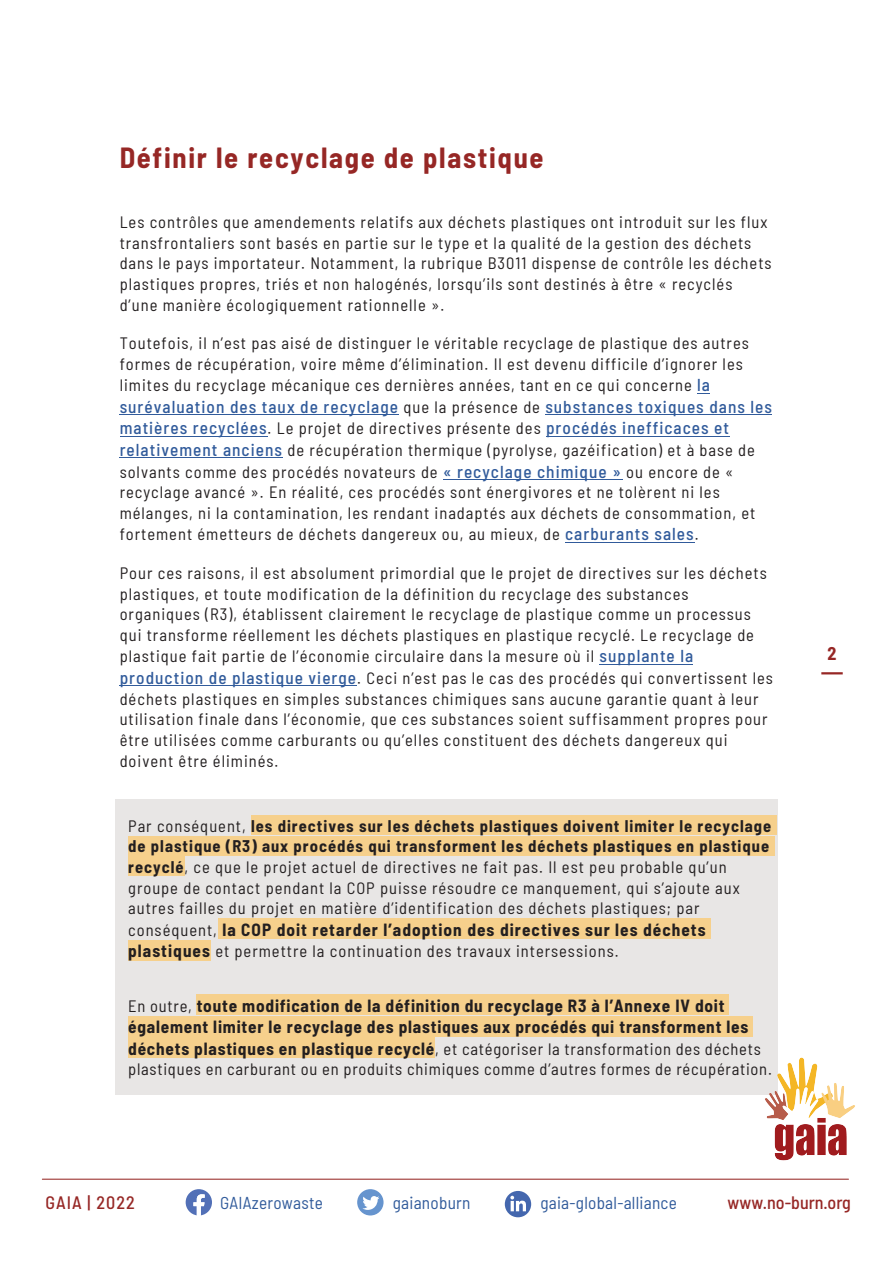
<style>
.page{position:relative;width:893px;height:1263px;background:#fff}
.page>*{position:absolute;margin:0;border:0;box-sizing:border-box;transform-origin:0 0}
.t1{font:700 semi-condensed 28.5px "Barlow";letter-spacing:.06em;color:#962725}
.t2{font:500 semi-condensed 18px "Barlow";letter-spacing:.005em;color:#962725}
.t3{font:500 semi-condensed 18px "Barlow";letter-spacing:.06em;color:#962725}
.t4{font:700 semi-condensed 18px "Barlow";color:#962725}
.t5{font:700 semi-condensed 17.25px/21.6px "Barlow";letter-spacing:.045em;color:#231f20}
.t6{font:500 semi-condensed 17.25px/21.6px "Barlow";letter-spacing:.06em;color:#315b9b}
.t7{font:semi-condensed 17.25px "Barlow";letter-spacing:.015em;color:#315b9b}
.t8{font:semi-condensed 16.5px/20.9px "Barlow";letter-spacing:.06em;color:#231f20}
.s1{font-weight:500;font-size:17.25px;color:#315b9b}
.s2{font-weight:400;font-size:16.5px;color:#231f20}
.s3{font-weight:700}
.s4{font-weight:400;font-size:16.5px}
.s5{font-weight:700;font-size:17.25px}
</style>
<div class="page">
<div style="left:115px;top:799px;width:662px;height:295px;background:#e8e6e5"></div>
<div style="left:251px;top:815px;width:526px;height:20px;background:#f6d08c"></div>
<div style="left:128px;top:836px;width:647px;height:20px;background:#f6d08c"></div>
<div style="left:128px;top:856px;width:57px;height:20px;background:#f6d08c"></div>
<div style="left:218px;top:919px;width:492px;height:20px;background:#f6d08c"></div>
<div style="left:128px;top:940px;width:83px;height:21px;background:#f6d08c"></div>
<div style="left:197px;top:994px;width:532px;height:21px;background:#f6d08c"></div>
<div style="left:128px;top:1016px;width:625px;height:21px;background:#f6d08c"></div>
<div style="left:128px;top:1037px;width:307px;height:21px;background:#f6d08c"></div>
<svg style="left:697px;top:393px;width:13px;height:1px"></svg>
<hr style="left:120px;top:414px;width:279px;height:1px;background:#315b9b">
<hr style="left:545px;top:414px;width:227px;height:1px;background:#315b9b">
<hr style="left:120px;top:436px;width:148px;height:1px;background:#315b9b">
<hr style="left:546px;top:436px;width:183px;height:1px;background:#315b9b">
<hr style="left:120px;top:457px;width:163px;height:1px;background:#315b9b">
<hr style="left:443px;top:479px;width:179px;height:1px;background:#315b9b">
<hr style="left:565px;top:542px;width:130px;height:1px;background:#315b9b">
<hr style="left:599px;top:664px;width:94px;height:1px;background:#315b9b">
<hr style="left:120px;top:685px;width:237px;height:1px;background:#315b9b">
<hr style="left:822px;top:672px;width:20px;height:2px;background:#962725">
<hr style="left:42px;top:1179px;width:806px;height:1px;background:#962725">
<div style="left:357px;top:1189px;width:27px;height:26px;background:#6694ce;border-radius:50%"></div>
<svg style="left:362px;top:1196px;width:17px;height:14px"></svg>
<svg style="left:186px;top:1189px;width:26px;height:26px"></svg>
<img style="left:689px;top:988px;width:166px;height:192px">
<div style="left:505px;top:1191px;width:26px;height:26px;background:#4467ae;border-radius:50%"></div>
<svg style="left:510px;top:1196px;width:16px;height:15px"></svg>
<h1 class="t1" style="left:120px;top:140px;width:425px">Définir le recyclage de plastique</h1>
<p class="t8" style="left:120px;top:211px;width:653px">Les contrôles que amendements relatifs aux déchets plastiques ont introduit sur les flux transfrontaliers sont basés en partie sur le type et la qualité de la gestion des déchets dans le pays importateur. Notamment, la rubrique B3011 dispense de contrôle les déchets plastiques propres, triés et non halogénés, lorsqu’ils sont destinés à être « recyclés d’une manière écologiquement rationnelle ».</p>
<p class="t8" style="left:120px;top:332px;width:631px">Toutefois, il n’est pas aisé de distinguer le véritable recyclage de plastique des autres formes de récupération, voire même d’élimination. Il est devenu difficile d’ignorer les limites du recyclage mécanique ces dernières années, tant en ce qui concerne <span class="s1">la</span></p>
<p class="t6" style="left:120px;top:395px;width:654px">surévaluation des taux de recyclage <span class="s2">que la présence de</span> substances toxiques dans les matières recyclées<span class="s2">. Le projet de directives présente des</span> procédés inefficaces et</p>
<p class="t8" style="left:120px;top:439px;width:637px"><span class="s1">relativement anciens</span> de récupération thermique (pyrolyse, gazéification) et à base de solvants comme des procédés novateurs de <span class="s1">« recyclage chimique »</span> ou encore de « recyclage avancé ». En réalité, ces procédés sont énergivores et ne tolèrent ni les mélanges, ni la contamination, les rendant inadaptés aux déchets de consommation, et fortement émetteurs de déchets dangereux ou, au mieux, de <span class="s1">carburants sales</span>.</p>
<p class="t8" style="left:120px;top:562px;width:655px">Pour ces raisons, il est absolument primordial que le projet de directives sur les déchets plastiques, et toute modification de la définition du recyclage des substances organiques (R3), établissent clairement le recyclage de plastique comme un processus qui transforme réellement les déchets plastiques en plastique recyclé. Le recyclage de plastique fait partie de l’économie circulaire dans la mesure où il <span class="s1">supplante la production de plastique vierge</span>. Ceci n’est pas le cas des procédés qui convertissent les déchets plastiques en simples substances chimiques sans aucune garantie quant à leur utilisation finale dans l’économie, que ces substances soient suffisamment propres pour être utilisées comme carburants ou qu’elles constituent des déchets dangereux qui doivent être éliminés.</p>
<p class="t8" style="left:128px;top:815px;width:645px">Par conséquent, <span class="s3">les directives sur les déchets plastiques doivent limiter le recyclage de plastique (R3) aux procédés qui transforment les déchets plastiques en plastique recyclé</span>, ce que le projet actuel de directives ne fait pas. Il est peu probable qu’un groupe de contact pendant la COP puisse résoudre ce manquement, qui s’ajoute aux autres failles du projet en matière d’identification des déchets plastiques; par</p>
<p class="t5" style="left:128px;top:918px;width:579px"><span class="s4">conséquent,</span> la COP doit retarder l’adoption des directives sur les déchets</p>
<p class="t8" style="left:128px;top:940px;width:492px"><span class="s5">plastiques</span> et permettre la continuation des travaux intersessions.</p>
<p class="t5" style="left:128px;top:994px;width:622px"><span class="s4">En outre,</span> toute modification de la définition du recyclage R3 à l’Annexe IV doit également limiter le recyclage des plastiques aux procédés qui transforment les</p>
<p class="t8" style="left:128px;top:1038px;width:645px"><span class="s5">déchets plastiques en plastique recyclé</span>, et catégoriser la transformation des déchets plastiques en carburant ou en produits chimiques comme d’autres formes de récupération.</p>
<p class="t4" style="left:827px;top:642px;width:10px">2</p>
<p class="t3" style="left:45px;top:1191px;width:91px">GAIA | 2022</p>
<p class="t7" style="left:220px;top:1192px;width:104px">GAIAzerowaste</p>
<p class="t7" style="left:393px;top:1192px;width:79px">gaianoburn</p>
<p class="t7" style="left:540px;top:1192px;width:138px">gaia-global-alliance</p>
<p class="t2" style="left:728px;top:1191px;width:125px">www.no-burn.org</p>
</div>
